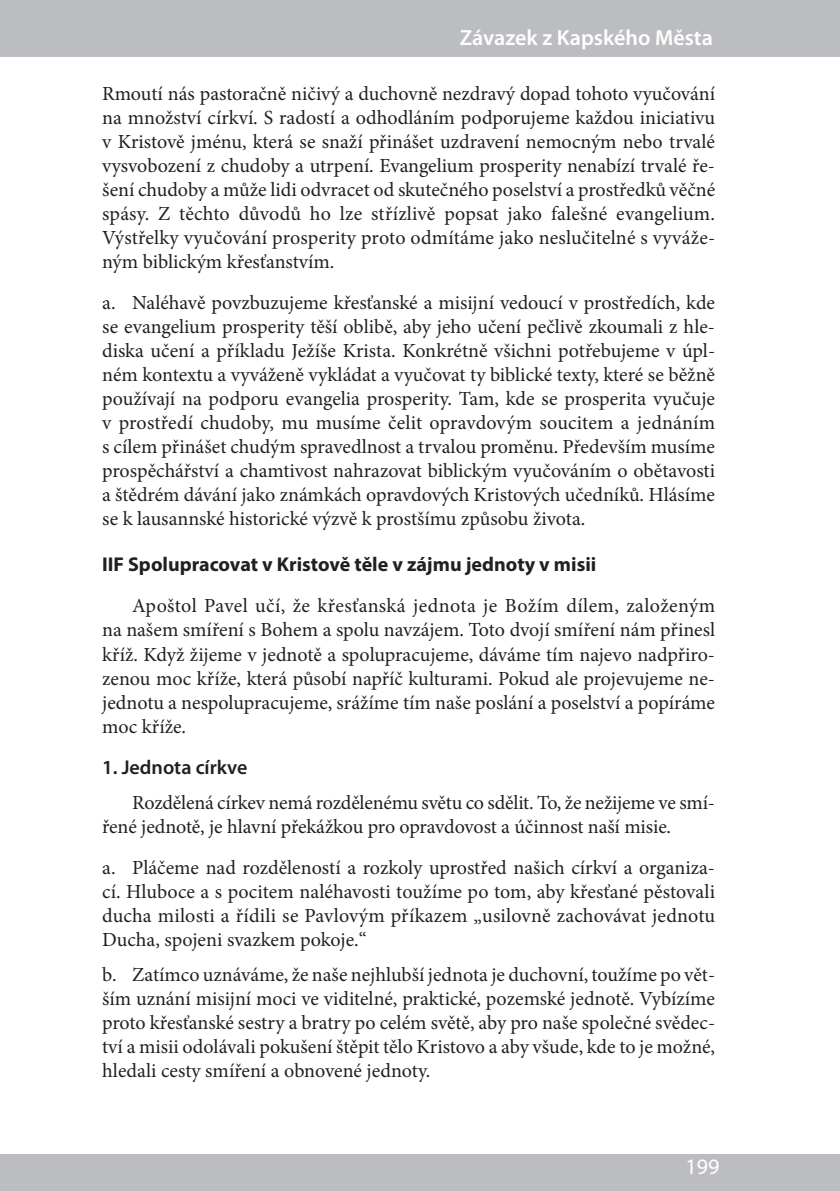
<style>
.page{position:relative;width:840px;height:1191px;background:#fff}
.page>*{position:absolute;margin:0;border:0;box-sizing:border-box;transform-origin:0 0}
.t1{font:600 22px "Myriad Pro";color:#fff}
.t2{font:22px "Myriad Pro";color:#fff}
.t3{font:20px/24px "Minion Pro";letter-spacing:-.005em;color:#231f20;text-align:justify}
.t4{font:700 20px "Myriad Pro";color:#231f20}
.t5{font:600 20px "Myriad Pro";color:#231f20}
</style>
<div class="page">
<div style="left:0;top:0;width:839px;height:57px;background:#bcbdc0"></div>
<div style="left:0;top:1154px;width:839px;height:37px;background:#bcbdc0"></div>
<p class="t1" style="left:459px;top:23px;width:254px">Závazek z Kapského Města</p>
<p class="t3" style="left:102px;top:81px;width:614px">Rmoutí nás pastoračně ničivý a duchovně nezdravý dopad tohoto vyučování na množství církví. S radostí a odhodláním podporujeme každou iniciativu v Kristově jménu, která se snaží přinášet uzdravení nemocným nebo trvalé vysvobození z chudoby a utrpení. Evangelium prosperity nenabízí trvalé ře&shy;šení chudoby a může lidi odvracet od skutečného poselství a prostředků věčné spásy. Z těchto důvodů ho lze střízlivě popsat jako falešné evangelium.<br>Výstřelky vyučování prosperity proto odmítáme jako neslučitelné s vyváže&shy;ným biblickým křesťanstvím.</p>
<p class="t3" style="left:102px;top:290px;width:614px">a. Naléhavě povzbuzujeme křesťanské a misijní vedoucí v prostředích, kde se evangelium prosperity těší oblibě, aby jeho učení pečlivě zkoumali z hle&shy;diska učení a příkladu Ježíše Krista. Konkrétně všichni potřebujeme v úpl&shy;ném kontextu a vyváženě vykládat a vyučovat ty biblické texty, které se běžně používají na podporu evangelia prosperity. Tam, kde se prosperita vyučuje v prostředí chudoby, mu musíme čelit opravdovým soucitem a jednáním s cílem přinášet chudým spravedlnost a trvalou proměnu. Především musíme prospěchářství a chamtivost nahrazovat biblickým vyučováním o obětavosti a štědrém dávání jako známkách opravdových Kristových učedníků. Hlásíme se k lausannské historické výzvě k prostšímu způsobu života.</p>
<p class="t4" style="left:102px;top:551px;width:495px">IIF Spolupracovat v Kristově těle v zájmu jednoty v misii</p>
<p class="t3" style="left:102px;top:594px;width:614px;text-indent:30px">Apoštol Pavel učí, že křesťanská jednota je Božím dílem, založeným na našem smíření s Bohem a spolu navzájem. Toto dvojí smíření nám přinesl kříž. Když žijeme v jednotě a spolupracujeme, dáváme tím najevo nadpřiro&shy;zenou moc kříže, která působí napříč kulturami. Pokud ale projevujeme ne&shy;jednotu a nespolupracujeme, srážíme tím naše poslání a poselství a popíráme moc kříže.</p>
<p class="t5" style="left:102px;top:754px;width:147px">1. Jednota církve</p>
<p class="t3" style="left:102px;top:790px;width:614px;text-indent:30px">Rozdělená církev nemá rozdělenému světu co sdělit. To, že nežijeme ve smí&shy;řené jednotě, je hlavní překážkou pro opravdovost a účinnost naší misie.</p>
<p class="t3" style="left:102px;top:855px;width:614px">a. Pláčeme nad rozděleností a rozkoly uprostřed našich církví a organiza&shy;cí. Hluboce a s pocitem naléhavosti toužíme po tom, aby křesťané pěstovali ducha milosti a řídili se Pavlovým příkazem „usilovně zachovávat jednotu Ducha, spojeni svazkem pokoje.“</p>
<p class="t3" style="left:102px;top:963px;width:614px">b. Zatímco uznáváme, že naše nejhlubší jednota je duchovní, toužíme po vět&shy;ším uznání misijní moci ve viditelné, praktické, pozemské jednotě. Vybízíme proto křesťanské sestry a bratry po celém světě, aby pro naše společné svědec&shy;tví a misii odolávali pokušení štěpit tělo Kristovo a aby všude, kde to je možné, hledali cesty smíření a obnovené jednoty.</p>
<p class="t2" style="left:685px;top:1152px;width:35px">199</p>
</div>
